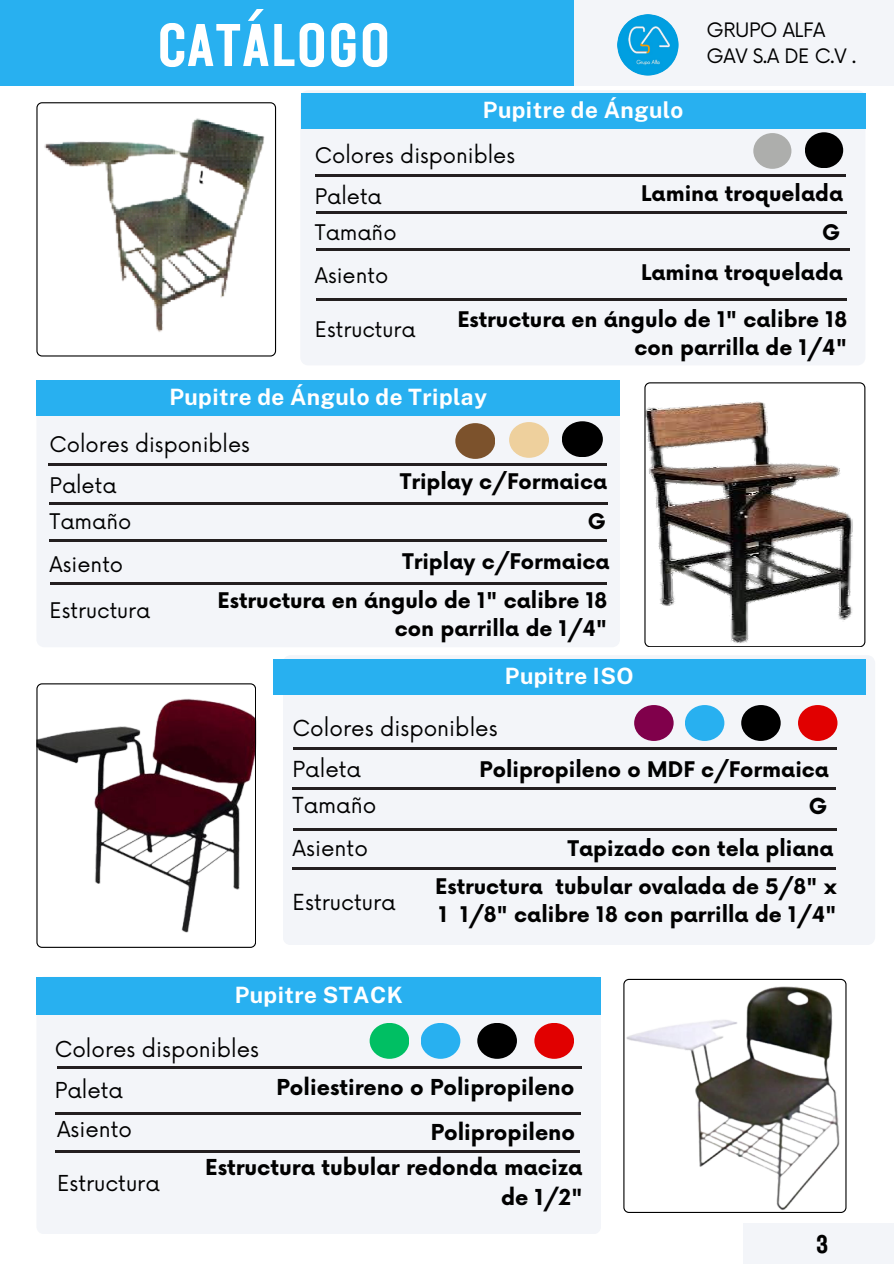
<style>
.page{position:relative;width:894px;height:1264px;background:#fff}
.page>*{position:absolute;margin:0;border:0;box-sizing:border-box;transform-origin:0 0}
.t1{font:60px "Rustic Printed";color:#fff}
.t2{font:25.5px "Rustic Printed";color:#000}
.t3{font:700 22.5px "Public Sans";letter-spacing:.02em;color:#fff}
.t4{font:21.45px "Now";color:#010101}
.t5{font:700 21.45px/30px "Now";color:#010101;text-align:right}
.t6{font:700 21px/28.2px "Now";color:#010101}
.t7{font:700 21px/28.2px "Now";color:#000;text-align:right}
.t8{font:21px "Now";color:#010101}
.t9{font:19.35px/26px "Now";letter-spacing:-.02em;color:#000}
</style>
<div class="page">
<div style="left:0;top:0;width:581px;height:86px;background:#28b0f0"></div>
<div style="left:301px;top:91px;width:564px;height:274px;background:#f3f5f9"></div>
<div style="left:804px;top:132px;width:38px;height:36px;background:#000;border-radius:50%"></div>
<div style="left:283px;top:656px;width:591px;height:289px;background:#f3f5f9"></div>
<div style="left:741px;top:705px;width:39px;height:36px;background:#000;border-radius:50%"></div>
<div style="left:684px;top:705px;width:40px;height:36px;background:#28b0f0;border-radius:50%"></div>
<div style="left:797px;top:705px;width:40px;height:36px;background:#e10000;border-radius:50%"></div>
<svg style="left:36px;top:102px;width:240px;height:254px"></svg>
<div style="left:301px;top:93px;width:564px;height:36px;background:#28b0f0"></div>
<svg style="left:644px;top:382px;width:220px;height:264px"></svg>
<svg style="left:36px;top:683px;width:220px;height:264px"></svg>
<div style="left:273px;top:659px;width:592px;height:36px;background:#28b0f0"></div>
<div style="left:36px;top:1014px;width:565px;height:220px;background:#f3f5f9"></div>
<svg style="left:623px;top:978px;width:223px;height:234px"></svg>
<div style="left:36px;top:977px;width:565px;height:37px;background:#28b0f0"></div>
<div style="left:753px;top:133px;width:38px;height:36px;background:#adaeac;border-radius:50%"></div>
<div style="left:36px;top:415px;width:583px;height:232px;background:#f3f5f9"></div>
<div style="left:36px;top:380px;width:583px;height:35px;background:#28b0f0"></div>
<div style="left:561px;top:421px;width:41px;height:36px;background:#000;border-radius:50%"></div>
<div style="left:509px;top:422px;width:40px;height:36px;background:#eed09d;border-radius:50%"></div>
<div style="left:455px;top:423px;width:40px;height:36px;background:#7c522c;border-radius:50%"></div>
<div style="left:634px;top:705px;width:39px;height:36px;background:#80004b;border-radius:50%"></div>
<div style="left:574px;top:0;width:319px;height:86px;background:#f3f5f9"></div>
<img style="left:617px;top:14px;width:61px;height:62px;border-radius:50%">
<hr style="left:316px;top:174px;width:529px;height:3px;background:#231f20">
<hr style="left:316px;top:211px;width:530px;height:2px;background:#231f20">
<hr style="left:316px;top:248px;width:533px;height:2px;background:#231f20">
<hr style="left:316px;top:298px;width:530px;height:2px;background:#231f20">
<hr style="left:48px;top:463px;width:558px;height:2px;background:#231f20">
<hr style="left:49px;top:502px;width:558px;height:2px;background:#231f20">
<hr style="left:49px;top:539px;width:557px;height:2px;background:#231f20">
<hr style="left:50px;top:583px;width:556px;height:2px;background:#231f20">
<hr style="left:293px;top:747px;width:543px;height:2px;background:#231f20">
<hr style="left:292px;top:787px;width:544px;height:2px;background:#231f20">
<hr style="left:293px;top:828px;width:543px;height:2px;background:#231f20">
<hr style="left:292px;top:867px;width:544px;height:2px;background:#231f20">
<hr style="left:57px;top:1066px;width:524px;height:2px;background:#231f20">
<hr style="left:55px;top:1112px;width:525px;height:2px;background:#231f20">
<hr style="left:55px;top:1150px;width:524px;height:2px;background:#231f20">
<div style="left:743px;top:1223px;width:150px;height:40px;background:#f3f5f9"></div>
<div style="left:477px;top:1022px;width:40px;height:36px;background:#000;border-radius:50%"></div>
<div style="left:420px;top:1022px;width:40px;height:36px;background:#28b0f0;border-radius:50%"></div>
<div style="left:534px;top:1022px;width:40px;height:36px;background:#e10000;border-radius:50%"></div>
<div style="left:369px;top:1022px;width:40px;height:36px;background:#00bf63;border-radius:50%"></div>
<h3 class="t1" style="left:157px;top:5px;width:235px">CATÁLOGO</h3>
<p class="t3" style="left:483px;top:97px;width:202px">Pupitre de Ángulo</p>
<p class="t8" style="left:315px;top:144px;width:202px">Colores disponibles</p>
<p class="t9" style="left:706px;top:18px;width:151px">GRUPO ALFA<br>GAV S.A DE C.V .</p>
<h2 class="t8" style="left:315px;top:184px;width:68px">Paleta</h2>
<p class="t6" style="left:641px;top:181px;width:203px">Lamina troquelada</p>
<h3 class="t6" style="left:821px;top:220px;width:20px">G</h3>
<h2 class="t8" style="left:315px;top:221px;width:83px">Tamaño</h2>
<h3 class="t8" style="left:315px;top:264px;width:75px">Asiento</h3>
<h2 class="t6" style="left:641px;top:259px;width:203px">Lamina troquelada</h2>
<p class="t8" style="left:315px;top:317px;width:102px">Estructura</p>
<p class="t7" style="left:457px;top:306px;width:391px">Estructura en ángulo de 1" calibre 18 con parrilla de 1/4"</p>
<h2 class="t3" style="left:169px;top:383px;width:319px">Pupitre de Ángulo de Triplay</h2>
<h2 class="t8" style="left:50px;top:433px;width:202px">Colores disponibles</h2>
<h3 class="t8" style="left:50px;top:473px;width:68px">Paleta</h3>
<h3 class="t8" style="left:50px;top:510px;width:83px">Tamaño</h3>
<p class="t6" style="left:587px;top:508px;width:20px">G</p>
<p class="t8" style="left:50px;top:553px;width:75px">Asiento</p>
<p class="t6" style="left:402px;top:548px;width:208px">Triplay c/Formaica</p>
<h2 class="t6" style="left:400px;top:468px;width:208px">Triplay c/Formaica</h2>
<h3 class="t8" style="left:50px;top:598px;width:102px">Estructura</h3>
<p class="t7" style="left:217px;top:587px;width:391px">Estructura en ángulo de 1" calibre 18 con parrilla de 1/4"</p>
<h2 class="t3" style="left:504px;top:663px;width:130px">Pupitre ISO</h2>
<h3 class="t4" style="left:292px;top:716px;width:206px">Colores disponibles</h3>
<h2 class="t4" style="left:292px;top:757px;width:70px">Paleta</h2>
<h3 class="t6" style="left:479px;top:756px;width:351px">Polipropileno o MDF c/Formaica</h3>
<p class="t5" style="left:808px;top:792px;width:20px">G</p>
<p class="t4" style="left:292px;top:793px;width:85px">Tamaño</p>
<p class="t4" style="left:292px;top:836px;width:77px">Asiento</p>
<h2 class="t6" style="left:567px;top:835px;width:267px">Tapizado con tela pliana</h2>
<p class="t4" style="left:292px;top:890px;width:105px">Estructura</p>
<p class="t3" style="left:234px;top:981px;width:170px">Pupitre STACK</p>
<h3 class="t6" style="left:435px;top:873px;width:403px">Estructura tubular ovalada de 5/8" x<br>1 1/8" calibre 18 con parrilla de 1/4"</h3>
<h3 class="t4" style="left:55px;top:1037px;width:206px">Colores disponibles</h3>
<h2 class="t4" style="left:55px;top:1077px;width:70px">Paleta</h2>
<h3 class="t5" style="left:276px;top:1073px;width:299px">Poliestireno o Polipropileno</h3>
<p class="t4" style="left:57px;top:1117px;width:77px">Asiento</p>
<h3 class="t5" style="left:430px;top:1118px;width:146px">Polipropileno</h3>
<p class="t4" style="left:57px;top:1170px;width:104px">Estructura</p>
<p class="t5" style="left:205px;top:1153px;width:379px">Estructura tubular redonda maciza de 1/2"</p>
<h2 class="t2" style="left:815px;top:1226px;width:14px">3</h2>
</div>
